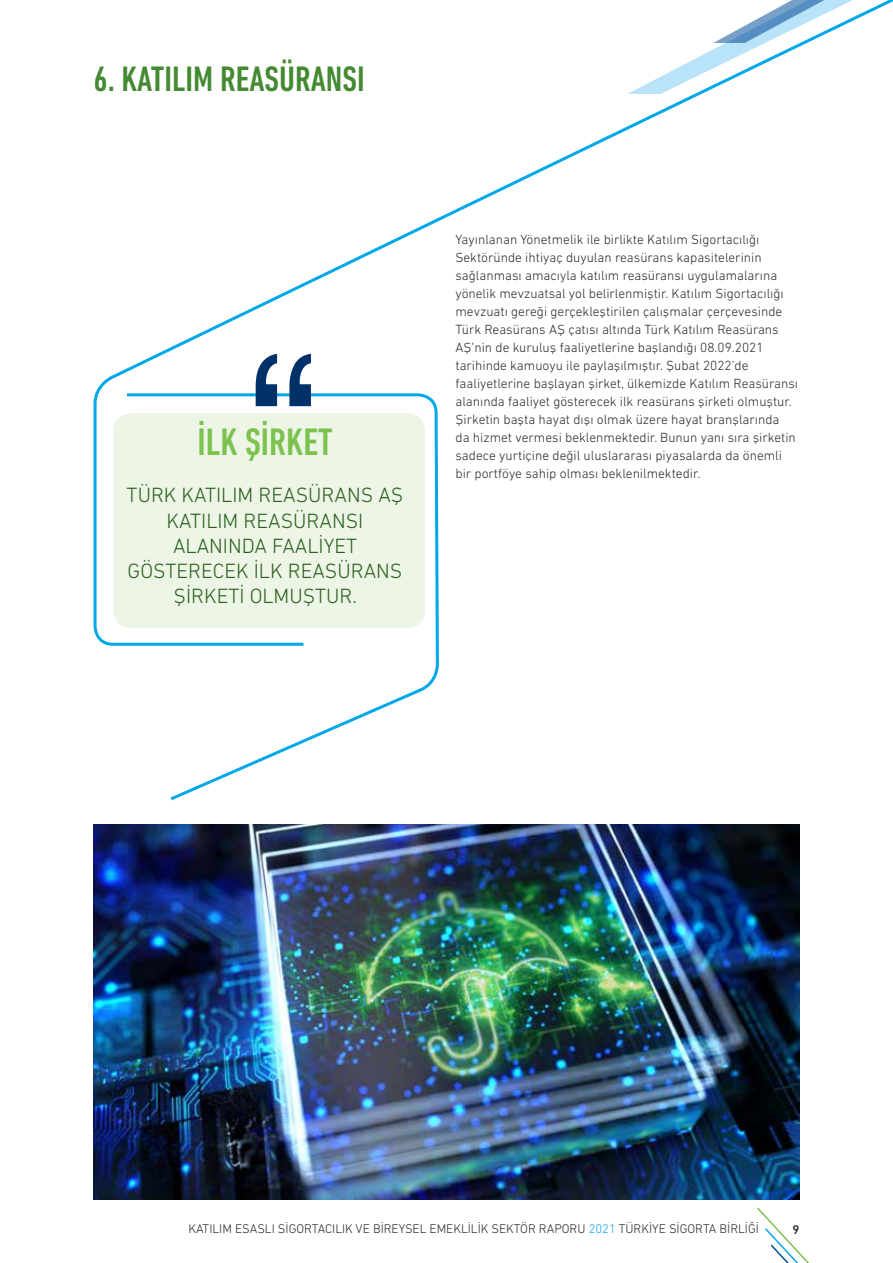
<style>
.page{position:relative;width:893px;height:1263px;background:#fff}
.page>*{position:absolute;margin:0;border:0;box-sizing:border-box;transform-origin:0 0}
.t1{font:500 condensed 39px "DIN Next LT Pro";color:#7cc24f}
.t2{font:500 condensed 36px "DIN Next LT Pro";color:#448a32}
.t3{font:300 21px/25.2px "DIN Next LT Pro";color:#2c5f1d;text-align:center}
.t4{font:300 13.5px/18px "DIN Next LT Pro";color:#292829}
.t5{font:300 12.75px "DIN Next LT Pro";color:#292829}
.t6{font:500 12.75px "DIN Next LT Pro";color:#292829}
.s1{color:#00a8e9}
</style>
<div class="page">
<svg style="left:757px;top:1207px;width:52px;height:56px"></svg>
<img style="left:94px;top:825px;width:705px;height:374px">
<svg style="left:93px;top:0;width:800px;height:646px"></svg>
<img style="left:124px;top:392px;width:316px;height:808px">
<svg style="left:256px;top:354px;width:55px;height:52px"></svg>
<svg style="left:627px;top:0;width:237px;height:94px"></svg>
<h2 class="t2" style="left:94px;top:58px;width:273px">6. KATILIM REASÜRANSI</h2>
<h1 class="t1" style="left:198px;top:419px;width:137px">İLK ŞİRKET</h1>
<h3 class="t3" style="left:127px;top:482px;width:278px">TÜRK KATILIM REASÜRANS AŞ<br>KATILIM REASÜRANSI<br>ALANINDA FAALİYET<br>GÖSTERECEK İLK REASÜRANS<br>ŞİRKETİ OLMUŞTUR.</h3>
<p class="t4" style="left:455px;top:230px;width:344px">Yayınlanan Yönetmelik ile birlikte Katılım Sigortacılığı Sektöründe ihtiyaç duyulan reasürans kapasitelerinin sağlanması amacıyla katılım reasüransı uygulamalarına yönelik mevzuatsal yol belirlenmiştir. Katılım Sigortacılığı mevzuatı gereği gerçekleştirilen çalışmalar çerçevesinde Türk Reasürans AŞ çatısı altında Türk Katılım Reasürans AŞ’nin de kuruluş faaliyetlerine başlandığı 08.09.2021 tarihinde kamuoyu ile paylaşılmıştır. Şubat 2022’de faaliyetlerine başlayan şirket, ülkemizde Katılım Reasüransı alanında faaliyet gösterecek ilk reasürans şirketi olmuştur.<br>Şirketin başta hayat dışı olmak üzere hayat branşlarında<br>da hizmet vermesi beklenmektedir. Bunun yanı sıra şirketin sadece yurtiçine değil uluslararası piyasalarda da önemli bir portföye sahip olması beklenilmektedir.</p>
<p class="t5" style="left:188px;top:1221px;width:572px">KATILIM ESASLI SİGORTACILIK VE BİREYSEL EMEKLİLİK SEKTÖR RAPORU <span class="s1">2021</span> TÜRKİYE SİGORTA BİRLİĞİ</p>
<p class="t6" style="left:792px;top:1222px;width:8px">9</p>
</div>
